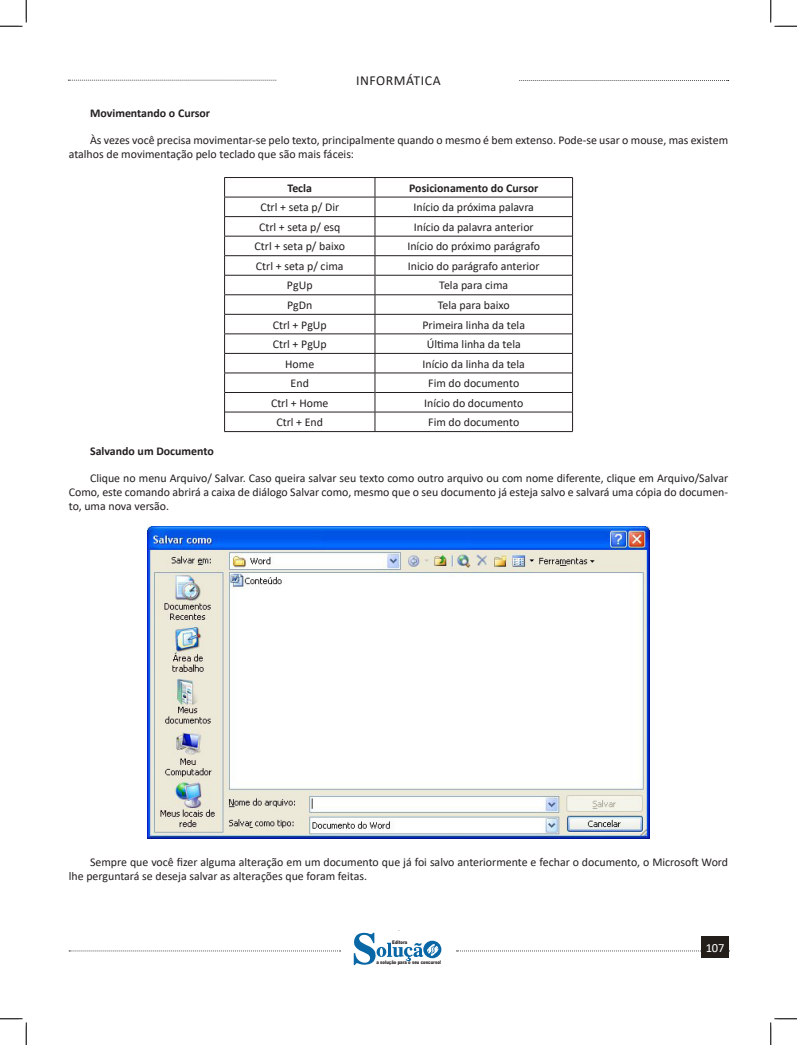
<style>
.page{position:relative;width:797px;height:1045px;background:#fff}
.page>*{position:absolute;margin:0;border:0;box-sizing:border-box;transform-origin:0 0}
.t1{font:13.75px "Calibri";letter-spacing:.04em;color:#231f20}
.t2{font:12.5px "Calibri";color:#fff}
.INDICE{font:11.88px/13.8px "Calibri";color:#231f20}
.INDICE-2{font:700 11.88px "Calibri";color:#231f20}
.t3{font:900 5px "Arial";color:#231f20;scale:.76 1}
</style>
<div class="page">
<svg style="left:69px;top:950px;width:271px;height:1px"></svg>
<svg style="left:68px;top:80px;width:209px;height:1px"></svg>
<svg style="left:519px;top:80px;width:209px;height:1px"></svg>
<svg style="left:456px;top:950px;width:245px;height:1px"></svg>
<div style="left:701px;top:936px;width:28px;height:22px;background:#241e1b"></div>
<hr style="left:224px;top:177px;width:151px;height:1px;background:#231f20">
<hr style="left:375px;top:177px;width:197px;height:1px;background:#231f20">
<hr style="left:224px;top:197px;width:151px;height:1px;background:#231f20">
<hr style="left:375px;top:197px;width:197px;height:1px;background:#231f20">
<hr style="left:224px;top:216px;width:151px;height:1px;background:#231f20">
<hr style="left:375px;top:216px;width:197px;height:1px;background:#231f20">
<hr style="left:224px;top:236px;width:151px;height:1px;background:#231f20">
<hr style="left:375px;top:236px;width:197px;height:1px;background:#231f20">
<hr style="left:224px;top:255px;width:151px;height:1px;background:#231f20">
<hr style="left:375px;top:255px;width:197px;height:1px;background:#231f20">
<hr style="left:225px;top:275px;width:149px;height:1px;background:#231f20">
<hr style="left:375px;top:275px;width:197px;height:1px;background:#231f20">
<hr style="left:224px;top:294px;width:151px;height:1px;background:#231f20">
<hr style="left:375px;top:294px;width:197px;height:1px;background:#231f20">
<hr style="left:224px;top:314px;width:151px;height:1px;background:#231f20">
<hr style="left:375px;top:314px;width:197px;height:1px;background:#231f20">
<hr style="left:224px;top:333px;width:151px;height:1px;background:#231f20">
<hr style="left:375px;top:333px;width:197px;height:1px;background:#231f20">
<hr style="left:224px;top:353px;width:151px;height:1px;background:#231f20">
<hr style="left:375px;top:353px;width:197px;height:1px;background:#231f20">
<hr style="left:224px;top:373px;width:151px;height:1px;background:#231f20">
<hr style="left:375px;top:373px;width:197px;height:1px;background:#231f20">
<hr style="left:225px;top:392px;width:149px;height:1px;background:#231f20">
<hr style="left:375px;top:392px;width:197px;height:1px;background:#231f20">
<hr style="left:225px;top:412px;width:149px;height:1px;background:#231f20">
<hr style="left:375px;top:412px;width:197px;height:1px;background:#231f20">
<hr style="left:224px;top:431px;width:151px;height:1px;background:#231f20">
<hr style="left:375px;top:431px;width:197px;height:1px;background:#231f20">
<svg style="left:224px;top:178px;width:1px;height:253px"></svg>
<svg style="left:354px;top:178px;width:87px;height:787px"></svg>
<svg style="left:572px;top:178px;width:1px;height:253px"></svg>
<img style="left:148px;top:526px;width:501px;height:312px">
<svg style="left:0;top:0;width:27px;height:27px"></svg>
<svg style="left:0;top:1018px;width:27px;height:27px"></svg>
<svg style="left:770px;top:0;width:27px;height:27px"></svg>
<svg style="left:770px;top:1018px;width:27px;height:27px"></svg>
<p class="t1" style="left:356px;top:71px;width:86px">INFORMÁTICA</p>
<p class="INDICE-2" style="left:90px;top:104px;width:121px">Movimentando o Cursor</p>
<p class="INDICE" style="left:69px;top:133px;width:661px;text-indent:21px">Às vezes você precisa movimentar-se pelo texto, principalmente quando o mesmo é bem extenso. Pode-se usar o mouse, mas existem atalhos de movimentação pelo teclado que são mais fáceis:</p>
<p class="INDICE-2" style="left:287px;top:179px;width:26px">Tecla</p>
<p class="INDICE-2" style="left:409px;top:179px;width:131px">Posicionamento do Cursor</p>
<p class="INDICE" style="left:260px;top:200px;width:80px">Ctrl + seta p/ Dir</p>
<p class="INDICE" style="left:413px;top:200px;width:122px">Início da próxima palavra</p>
<p class="INDICE" style="left:259px;top:220px;width:83px">Ctrl + seta p/ esq</p>
<p class="INDICE" style="left:414px;top:220px;width:121px">Início da palavra anterior</p>
<p class="INDICE" style="left:254px;top:239px;width:92px">Ctrl + seta p/ baixo</p>
<p class="INDICE" style="left:407px;top:239px;width:134px">Início do próximo parágrafo</p>
<p class="INDICE" style="left:256px;top:259px;width:89px">Ctrl + seta p/ cima</p>
<p class="INDICE" style="left:408px;top:259px;width:133px">Inicio do parágrafo anterior</p>
<p class="INDICE" style="left:287px;top:278px;width:27px">PgUp</p>
<p class="INDICE" style="left:439px;top:278px;width:70px">Tela para cima</p>
<p class="INDICE" style="left:287px;top:298px;width:27px">PgDn</p>
<p class="INDICE" style="left:438px;top:298px;width:73px">Tela para baixo</p>
<p class="INDICE" style="left:273px;top:317px;width:56px">Ctrl + PgUp</p>
<p class="INDICE" style="left:422px;top:317px;width:104px">Primeira linha da tela</p>
<p class="INDICE" style="left:273px;top:337px;width:56px">Ctrl + PgUp</p>
<p class="INDICE" style="left:427px;top:337px;width:95px">Última linha da tela</p>
<p class="INDICE" style="left:285px;top:356px;width:31px">Home</p>
<p class="INDICE" style="left:422px;top:356px;width:104px">Início da linha da tela</p>
<p class="INDICE" style="left:290px;top:376px;width:20px">End</p>
<p class="INDICE" style="left:428px;top:376px;width:92px">Fim do documento</p>
<p class="INDICE" style="left:271px;top:395px;width:59px">Ctrl + Home</p>
<p class="INDICE" style="left:424px;top:395px;width:101px">Início do documento</p>
<p class="INDICE" style="left:276px;top:415px;width:48px">Ctrl + End</p>
<p class="INDICE" style="left:428px;top:415px;width:92px">Fim do documento</p>
<p class="INDICE-2" style="left:90px;top:442px;width:125px">Salvando um Documento</p>
<p class="INDICE" style="left:69px;top:471px;width:661px;text-align:justify;text-indent:21px">Clique no menu Arquivo/ Salvar. Caso queira salvar seu texto como outro arquivo ou com nome diferente, clique em Arquivo/Salvar Como, este comando abrirá a caixa de diálogo Salvar como, mesmo que o seu documento já esteja salvo e salvará uma cópia do documen&shy;to, uma nova versão.</p>
<p class="INDICE" style="left:69px;top:855px;width:661px;text-indent:21px">Sempre que você fizer alguma alteração em um documento que já foi salvo anteriormente e fechar o documento, o Microsoft Word lhe perguntará se deseja salvar as alterações que foram feitas.</p>
<p class="t3" style="left:392px;top:939px;width:21px">Editora</p>
<p class="t3" style="left:376px;top:959px;width:86px">a solução para o seu concurso!</p>
<p class="t2" style="left:706px;top:939px;width:20px">107</p>
</div>
